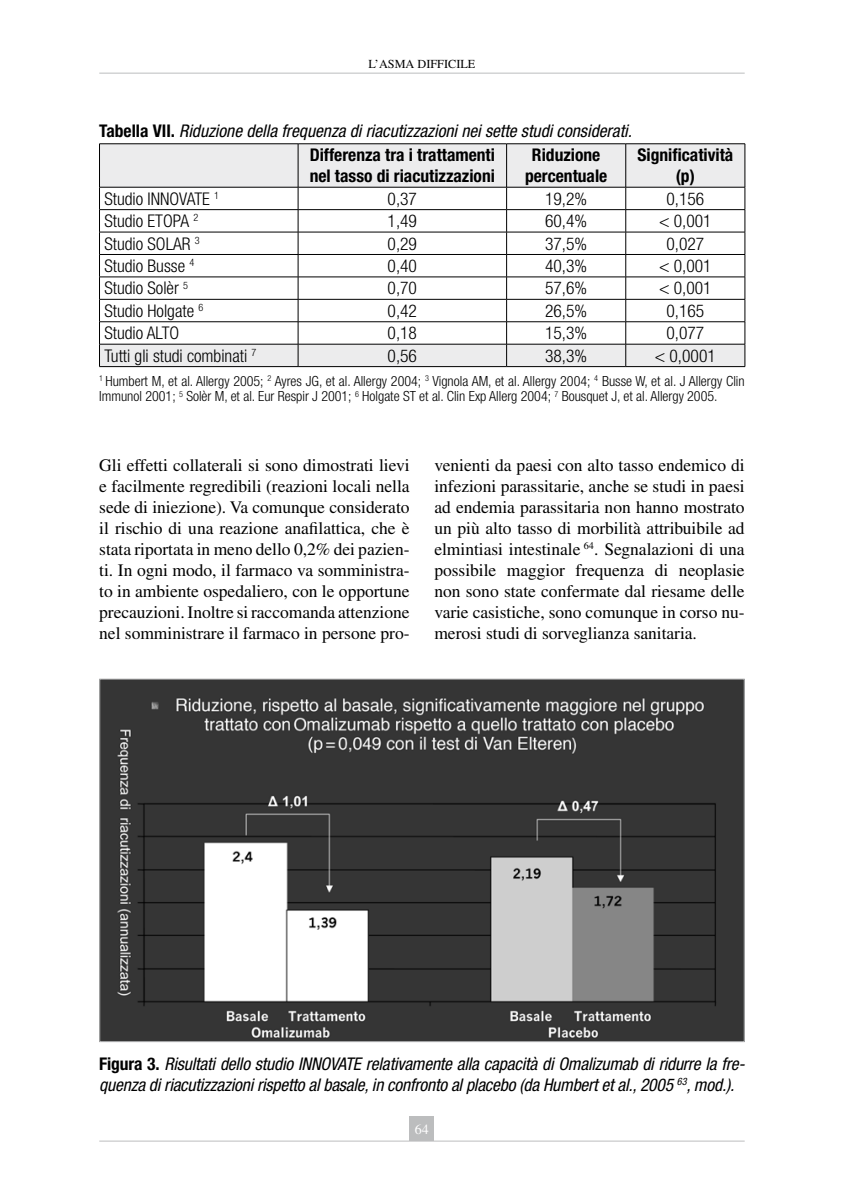
<style>
.page{position:relative;width:844px;height:1191px;background:#fff}
.page>*{position:absolute;margin:0;border:0;box-sizing:border-box;transform-origin:0 0}
.t1{font:17.5px/21px "Times LT Std";letter-spacing:-.005em;color:#000;text-align:justify}
.t2{font:italic condensed 17.5px/21px "Helvetica Neue LT Std";letter-spacing:-.01em;color:#000}
.t3{font:300 condensed 17.5px "Helvetica Neue LT Std";color:#000}
.t4{font:700 condensed 17.5px/21px "Helvetica Neue LT Std";color:#000;text-align:center}
.t5{font:300 condensed 14px/15.8px "Helvetica Neue LT Std";color:#000}
.t6{font:14px "Times LT Std";color:#fff}
.t7{font:12.25px "Times LT Std";color:#000}
.s1{font-weight:700;font-style:normal}
</style>
<div class="page">
<hr style="left:99px;top:73px;width:645px;height:1px;background:#bcbdbe">
<div style="left:409px;top:1116px;width:25px;height:25px;background:#bcbdbe"></div>
<hr style="left:99px;top:1140px;width:645px;height:1px;background:#bcbdbe">
<img style="left:101px;top:680px;width:641px;height:360px">
<svg style="left:100px;top:144px;width:644px;height:222px"></svg>
<hr style="left:99px;top:143px;width:199px;height:1px;background:#000">
<hr style="left:99px;top:144px;width:1px;height:43px;background:#000">
<hr style="left:298px;top:143px;width:208px;height:1px;background:#000">
<hr style="left:298px;top:144px;width:1px;height:43px;background:#000">
<hr style="left:506px;top:143px;width:119px;height:1px;background:#000">
<hr style="left:506px;top:144px;width:1px;height:43px;background:#000">
<hr style="left:625px;top:143px;width:120px;height:1px;background:#000">
<hr style="left:625px;top:144px;width:1px;height:43px;background:#000">
<hr style="left:744px;top:144px;width:1px;height:43px;background:#000">
<hr style="left:99px;top:187px;width:199px;height:1px;background:#000">
<hr style="left:298px;top:187px;width:208px;height:1px;background:#000">
<hr style="left:506px;top:187px;width:119px;height:1px;background:#000">
<hr style="left:625px;top:187px;width:120px;height:1px;background:#000">
<hr style="left:99px;top:209px;width:199px;height:1px;background:#000">
<hr style="left:298px;top:209px;width:208px;height:1px;background:#000">
<hr style="left:506px;top:209px;width:119px;height:1px;background:#000">
<hr style="left:625px;top:209px;width:120px;height:1px;background:#000">
<hr style="left:99px;top:232px;width:199px;height:1px;background:#000">
<hr style="left:298px;top:232px;width:208px;height:1px;background:#000">
<hr style="left:506px;top:232px;width:119px;height:1px;background:#000">
<hr style="left:625px;top:232px;width:120px;height:1px;background:#000">
<hr style="left:99px;top:254px;width:199px;height:1px;background:#000">
<hr style="left:298px;top:254px;width:208px;height:1px;background:#000">
<hr style="left:506px;top:254px;width:119px;height:1px;background:#000">
<hr style="left:625px;top:254px;width:120px;height:1px;background:#000">
<hr style="left:99px;top:277px;width:199px;height:1px;background:#000">
<hr style="left:298px;top:277px;width:208px;height:1px;background:#000">
<hr style="left:506px;top:277px;width:119px;height:1px;background:#000">
<hr style="left:625px;top:277px;width:120px;height:1px;background:#000">
<hr style="left:99px;top:299px;width:199px;height:1px;background:#000">
<hr style="left:298px;top:299px;width:208px;height:1px;background:#000">
<hr style="left:506px;top:299px;width:119px;height:1px;background:#000">
<hr style="left:625px;top:299px;width:120px;height:1px;background:#000">
<hr style="left:99px;top:321px;width:199px;height:1px;background:#000">
<hr style="left:298px;top:321px;width:208px;height:1px;background:#000">
<hr style="left:506px;top:321px;width:119px;height:1px;background:#000">
<hr style="left:625px;top:321px;width:120px;height:1px;background:#000">
<hr style="left:99px;top:344px;width:199px;height:1px;background:#000">
<svg style="left:99px;top:187px;width:1px;height:179px"></svg>
<hr style="left:298px;top:344px;width:208px;height:1px;background:#000">
<svg style="left:298px;top:187px;width:1px;height:179px"></svg>
<hr style="left:506px;top:344px;width:119px;height:1px;background:#000">
<svg style="left:506px;top:187px;width:1px;height:179px"></svg>
<hr style="left:625px;top:344px;width:120px;height:1px;background:#000">
<svg style="left:625px;top:187px;width:1px;height:179px"></svg>
<svg style="left:744px;top:187px;width:1px;height:179px"></svg>
<hr style="left:99px;top:366px;width:199px;height:1px;background:#000">
<hr style="left:298px;top:366px;width:208px;height:1px;background:#000">
<hr style="left:506px;top:366px;width:119px;height:1px;background:#000">
<hr style="left:625px;top:366px;width:120px;height:1px;background:#000">
<p class="t7" style="left:368px;top:57px;width:21px">L’asma</p>
<p class="t7" style="left:417px;top:57px;width:52px">difficile</p>
<p class="t2" style="left:309px;top:118px;width:324px;line-height:24.7px;text-indent:-210px"><span class="s1">Tabella VII.</span> Riduzione della frequenza di riacutizzazioni nei sette studi considerati.<br><span class="s1">Differenza tra i trattamenti</span></p>
<p class="t4" style="left:309px;top:165px;width:187px">nel tasso di riacutizzazioni</p>
<p class="t4" style="left:525px;top:144px;width:84px">Riduzione percentuale</p>
<p class="t4" style="left:637px;top:144px;width:97px">Significatività (p)</p>
<p class="t3" style="left:104px;top:188px;width:116px">Studio INNOVATE <sup>1</sup></p>
<p class="t3" style="left:387px;top:188px;width:31px">0,37</p>
<p class="t3" style="left:545px;top:188px;width:44px">19,2%</p>
<p class="t3" style="left:666px;top:188px;width:39px">0,156</p>
<p class="t3" style="left:104px;top:211px;width:95px">Studio ETOPA <sup>2</sup></p>
<p class="t3" style="left:387px;top:211px;width:31px">1,49</p>
<p class="t3" style="left:545px;top:211px;width:44px">60,4%</p>
<p class="t3" style="left:659px;top:211px;width:54px">&lt; 0,001</p>
<p class="t3" style="left:104px;top:233px;width:97px">Studio SOLAR <sup>3</sup></p>
<p class="t3" style="left:387px;top:233px;width:31px">0,29</p>
<p class="t3" style="left:545px;top:233px;width:44px">37,5%</p>
<p class="t3" style="left:666px;top:233px;width:39px">0,027</p>
<p class="t3" style="left:104px;top:256px;width:91px">Studio Busse <sup>4</sup></p>
<p class="t3" style="left:387px;top:256px;width:31px">0,40</p>
<p class="t3" style="left:545px;top:256px;width:44px">40,3%</p>
<p class="t3" style="left:659px;top:256px;width:54px">&lt; 0,001</p>
<p class="t3" style="left:104px;top:278px;width:85px">Studio Solèr <sup>5</sup></p>
<p class="t3" style="left:387px;top:278px;width:31px">0,70</p>
<p class="t3" style="left:545px;top:278px;width:44px">57,6%</p>
<p class="t3" style="left:659px;top:278px;width:54px">&lt; 0,001</p>
<p class="t3" style="left:104px;top:300px;width:100px">Studio Holgate <sup>6</sup></p>
<p class="t3" style="left:387px;top:300px;width:31px">0,42</p>
<p class="t3" style="left:545px;top:300px;width:44px">26,5%</p>
<p class="t3" style="left:666px;top:300px;width:39px">0,165</p>
<p class="t3" style="left:104px;top:323px;width:76px">Studio ALTO</p>
<p class="t3" style="left:387px;top:323px;width:31px">0,18</p>
<p class="t3" style="left:545px;top:323px;width:44px">15,3%</p>
<p class="t3" style="left:666px;top:323px;width:39px">0,077</p>
<p class="t3" style="left:104px;top:345px;width:153px">Tutti gli studi combinati <sup>7</sup></p>
<p class="t3" style="left:387px;top:345px;width:31px">0,56</p>
<p class="t3" style="left:545px;top:345px;width:44px">38,3%</p>
<p class="t3" style="left:654px;top:345px;width:62px">&lt; 0,0001</p>
<p class="t5" style="left:99px;top:372px;width:646px"><sup>1</sup> Humbert M, et al. Allergy 2005; <sup>2</sup> Ayres JG, et al. Allergy 2004; <sup>3</sup> Vignola AM, et al. Allergy 2004; <sup>4</sup> Busse W, et al. J Allergy Clin<br>Immunol 2001; <sup>5</sup> Solèr M, et al. Eur Respir J 2001; <sup>6</sup> Holgate ST et al. Clin Exp Allerg 2004; <sup>7</sup> Bousquet J, et al. Allergy 2005.</p>
<p class="t1" style="left:99px;top:454px;width:312px">Gli effetti collaterali si sono dimostrati lievi e facilmente regredibili (reazioni locali nella sede di iniezione). Va comunque considerato il rischio di una reazione anafilattica, che è stata riportata in meno dello 0,2% dei pazien&shy;ti. In ogni modo, il farmaco va somministra&shy;to in ambiente ospedaliero, con le opportune precauzioni. Inoltre si raccomanda attenzione nel somministrare il farmaco in persone pro-</p>
<p class="t1" style="left:434px;top:454px;width:312px">venienti da paesi con alto tasso endemico di infezioni parassitarie, anche se studi in paesi ad endemia parassitaria non hanno mostrato un più alto tasso di morbilità attribuibile ad elmintiasi intestinale <sup>64</sup>. Segnalazioni di una possibile maggior frequenza di neoplasie non sono state confermate dal riesame delle varie casistiche, sono comunque in corso nu&shy;merosi studi di sorveglianza sanitaria.</p>
<p class="t2" style="left:99px;top:1053px;width:647px"><span class="s1">Figura 3.</span> Risultati dello studio INNOVATE relativamente alla capacità di Omalizumab di ridurre la fre&shy;quenza di riacutizzazioni rispetto al basale, in confronto al placebo (da Humbert et al., 2005 <sup>63</sup>, mod.).</p>
<p class="t6" style="left:415px;top:1121px;width:15px">64</p>
</div>
